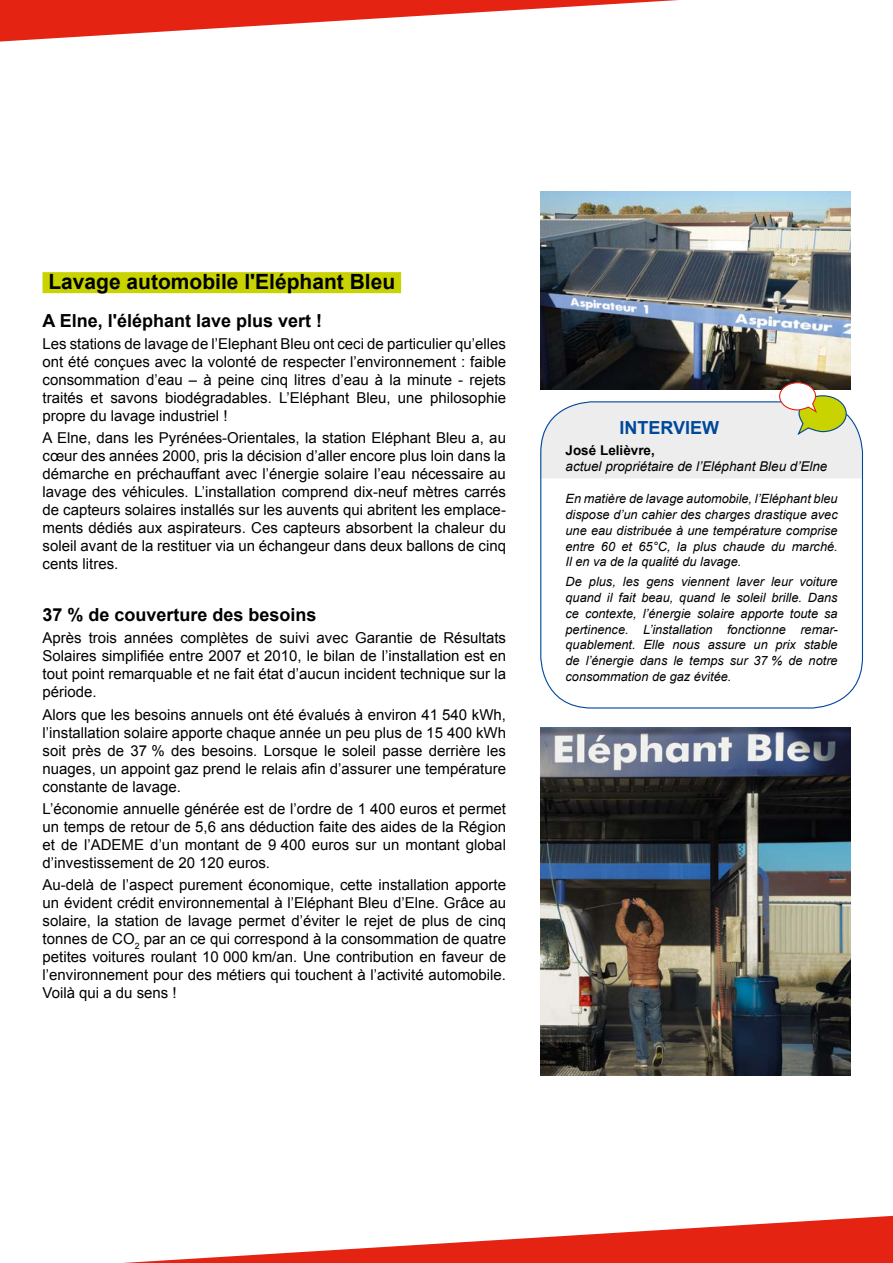
<style>
.page{position:relative;width:893px;height:1263px;background:#fff}
.page>*{position:absolute;margin:0;border:0;box-sizing:border-box;transform-origin:0 0}
.t1{font:700 21px "Arial";color:#000}
.t2{font:700 18px "Arial";color:#000}
.t3{font:700 18px "Arial";color:#00489a}
.t4{font:15px/18px "Arial";color:#000;text-align:justify}
.t5{font:italic 13.5px "Arial";color:#000}
.t6{font:700 13.5px "Arial";color:#000}
.t7{font:italic 12.75px/15.8px "Arial";color:#000;text-align:justify}
.s1{color:#c8d300}
</style>
<div class="page">
<svg style="left:0;top:0;width:679px;height:42px"></svg>
<div style="left:43px;top:272px;width:358px;height:21px;background:#c8d300"></div>
<svg style="left:123px;top:1216px;width:770px;height:47px"></svg>
<img style="left:540px;top:727px;width:310px;height:349px">
<img style="left:540px;top:191px;width:310px;height:191px">
<svg style="left:540px;top:382px;width:322px;height:97px"></svg>
<h1 class="t1" style="left:48px;top:268px;width:354px">Lavage automobile l'Eléphant Bleu<span class="s1">l</span></h1>
<p class="t2" style="left:43px;top:309px;width:281px">A Elne, l'éléphant lave plus vert !</p>
<p class="t4" style="left:43px;top:335px;width:465px">Les stations de lavage de l’Elephant Bleu ont ceci de particulier qu’elles ont été conçues avec la volonté de respecter l’environnement : faible consommation d’eau – à peine cinq litres d’eau à la minute - rejets traités et savons biodégradables. L’Eléphant Bleu, une philosophie propre du lavage industriel !</p>
<p class="t4" style="left:43px;top:429px;width:465px">A Elne, dans les Pyrénées-Orientales, la station Eléphant Bleu a, au cœur des années 2000, pris la décision d’aller encore plus loin dans la démarche en préchauffant avec l’énergie solaire l’eau nécessaire au lavage des véhicules. L’installation comprend dix-neuf mètres carrés de capteurs solaires installés sur les auvents qui abritent les emplace&shy;ments dédiés aux aspirateurs. Ces capteurs absorbent la chaleur du soleil avant de la restituer via un échangeur dans deux ballons de cinq cents litres.</p>
<p class="t2" style="left:43px;top:603px;width:276px">37 % de couverture des besoins</p>
<p class="t4" style="left:43px;top:629px;width:465px">Après trois années complètes de suivi avec Garantie de Résultats Solaires simplifiée entre 2007 et 2010, le bilan de l’installation est en tout point remarquable et ne fait état d’aucun incident technique sur la période.</p>
<p class="t4" style="left:43px;top:706px;width:465px">Alors que les besoins annuels ont été évalués à environ 41 540 kWh, l’installation solaire apporte chaque année un peu plus de 15 400 kWh soit près de 37 % des besoins. Lorsque le soleil passe derrière les nuages, un appoint gaz prend le relais afin d’assurer une température constante de lavage.</p>
<p class="t4" style="left:43px;top:800px;width:465px">L’économie annuelle générée est de l’ordre de 1 400 euros et permet un temps de retour de 5,6 ans déduction faite des aides de la Région et de l’ADEME d’un montant de 9 400 euros sur un montant global d’investissement de 20 120 euros.</p>
<p class="t4" style="left:43px;top:876px;width:465px">Au-delà de l’aspect purement économique, cette installation apporte un évident crédit environnemental à l’Eléphant Bleu d’Elne. Grâce au solaire, la station de lavage permet d’éviter le rejet de plus de cinq tonnes de CO<sub>2</sub> par an ce qui correspond à la consommation de quatre petites voitures roulant 10 000 km/an. Une contribution en faveur de l’environnement pour des métiers qui touchent à l’activité automobile.<br>Voilà qui a du sens !</p>
<p class="t3" style="left:620px;top:416px;width:101px">INTERVIEW</p>
<p class="t6" style="left:566px;top:441px;width:91px">José Lelièvre,</p>
<p class="t5" style="left:566px;top:457px;width:263px">actuel propriétaire de l’Eléphant Bleu d’Elne</p>
<p class="t7" style="left:566px;top:491px;width:274px">En matière de lavage automobile, l’Eléphant bleu dispose d’un cahier des charges drastique avec une eau distribuée à une température comprise entre 60 et 65°C, la plus chaude du marché.<br>Il en va de la qualité du lavage.</p>
<p class="t7" style="left:566px;top:574px;width:274px">De plus, les gens viennent laver leur voiture quand il fait beau, quand le soleil brille. Dans ce contexte, l’énergie solaire apporte toute sa pertinence. L’installation fonctionne remar&shy;quablement. Elle nous assure un prix stable de l’énergie dans le temps sur 37 % de notre consommation de gaz évitée.</p>
</div>
